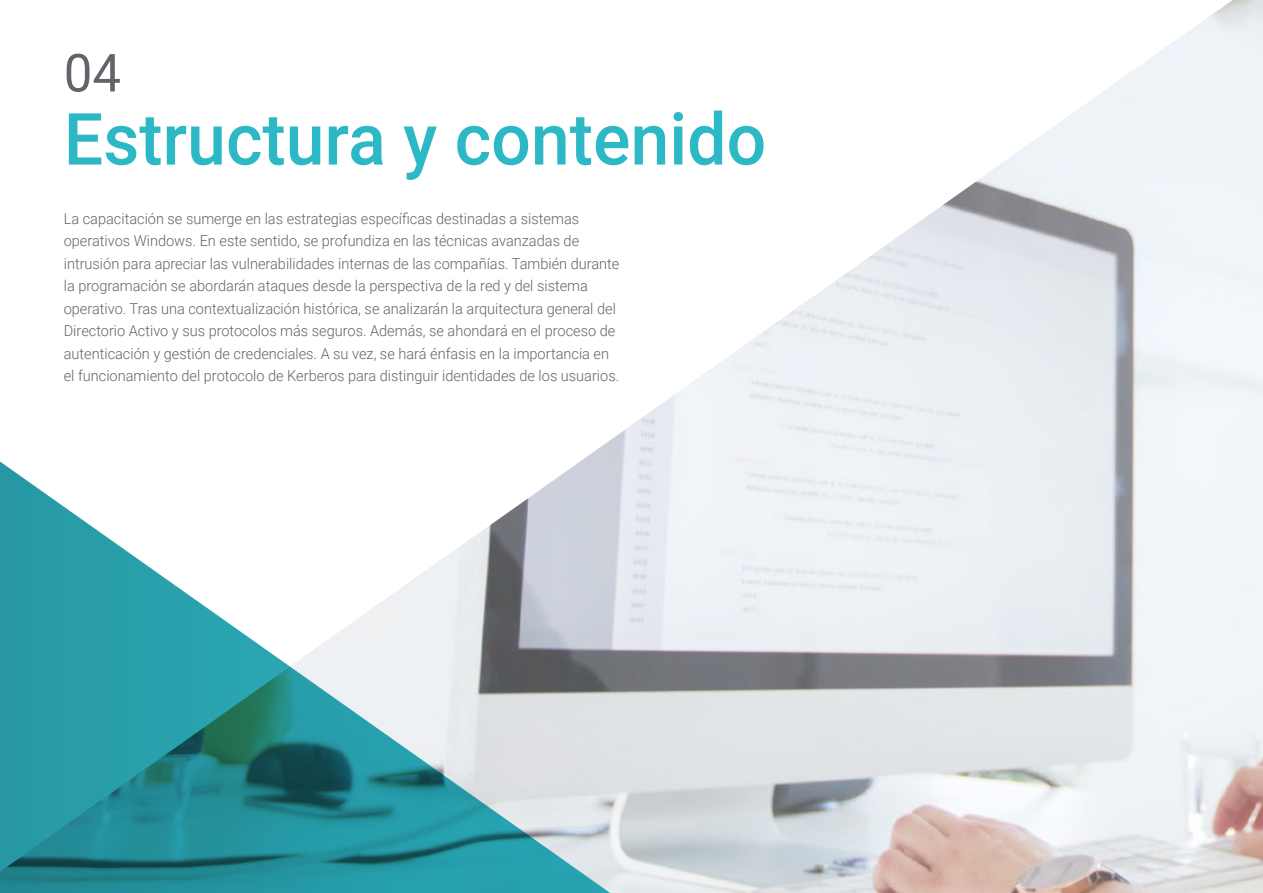
<style>
.page{position:relative;width:1263px;height:893px;background:#fff}
.page>*{position:absolute;margin:0;border:0;box-sizing:border-box;transform-origin:0 0}
.t1{font:500 72px "Roboto";color:#2db8c5}
.t2{font:52.5px "Roboto";color:#61646a}
.t3{font:300 15px/22.5px "Roboto";color:#61646a}
</style>
<div class="page">
<img style="left:602px;top:0;width:661px;height:893px">
<svg style="left:0;top:446px;width:640px;height:447px"></svg>
<h2 class="t2" style="left:64px;top:36px;width:59px">04</h2>
<h1 class="t1" style="left:64px;top:89px;width:704px">Estructura y contenido</h1>
<p class="t3" style="left:64px;top:207px;width:557px">La capacitación se sumerge en las estrategias específicas destinadas a sistemas operativos Windows. En este sentido, se profundiza en las técnicas avanzadas de intrusión para apreciar las vulnerabilidades internas de las compañías. También durante la programación se abordarán ataques desde la perspectiva de la red y del sistema operativo. Tras una contextualización histórica, se analizarán la arquitectura general del Directorio Activo y sus protocolos más seguros. Además, se ahondará en el proceso de autenticación y gestión de credenciales. A su vez, se hará énfasis en la importancia en el funcionamiento del protocolo de Kerberos para distinguir identidades de los usuarios.</p>
</div>
